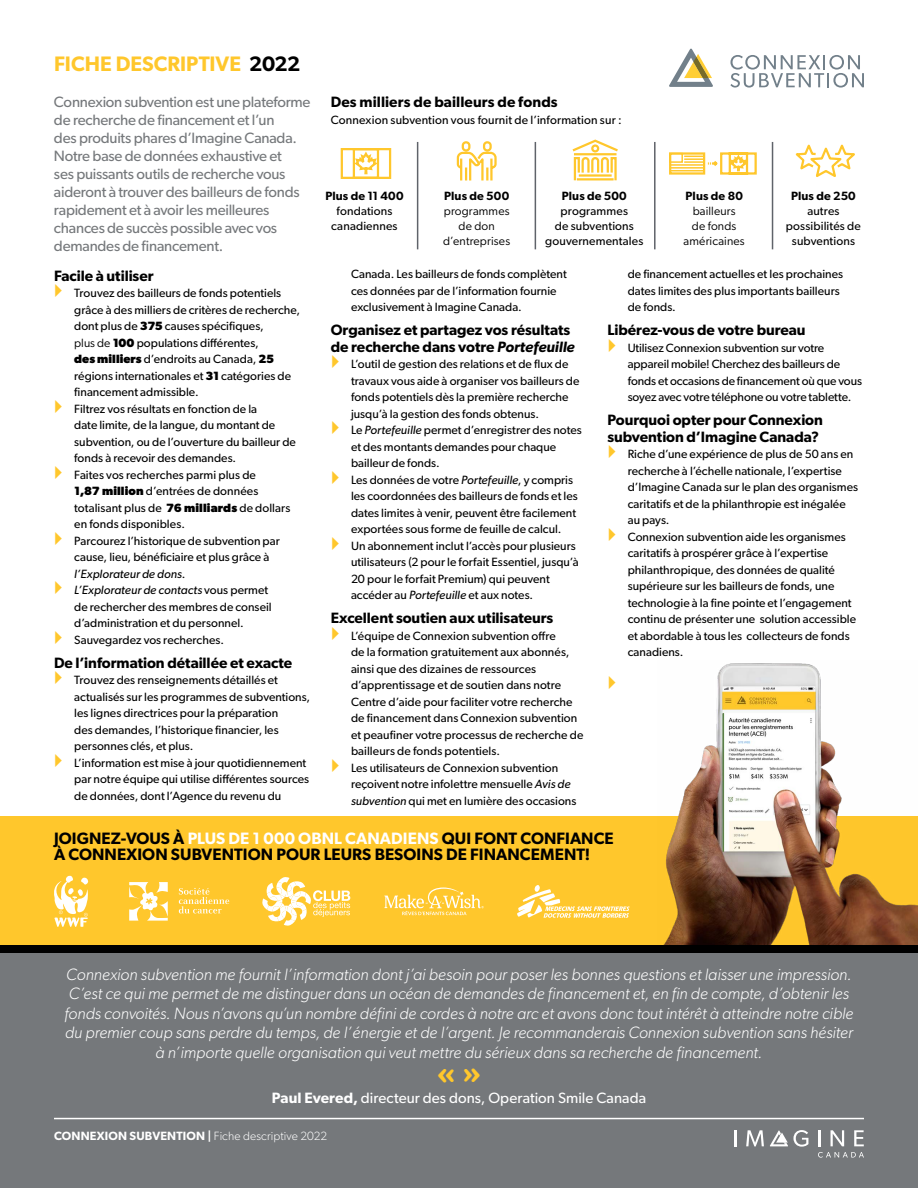
<style>
.page{position:relative;width:918px;height:1188px;background:#fff}
.page>*{position:absolute;margin:0;border:0;box-sizing:border-box;transform-origin:0 0}
.t1{font:700 30px "Rooney";color:#ffc72c}
.t2{font:600 21px "Gibson";color:#ffc72c}
.t3{font:italic 300 16.5px/19.5px "Gibson";color:#fff;text-align:center}
.t4{font:600 16.5px/16.5px "Gibson";letter-spacing:.005em;color:#000}
.t5{font:15px/18px "Gibson";letter-spacing:-.015em;color:#75787b}
.t6{font:600 15px/16.5px "Gibson";color:#000}
.t7{font:15px "Gibson";letter-spacing:.005em;color:#fff}
.t8{font:12px/16.5px "Gibson";letter-spacing:.005em;color:#000}
.t9{font:12px/15px "Gibson";letter-spacing:.015em;color:#000;text-align:center}
.t10{font:600 12px "Gibson";letter-spacing:.015em;color:#000}
.t11{font:600 12px "Gibson";letter-spacing:.015em;color:#fff}
.s1{color:#000}
.s2{font-weight:700}
.s3{font-style:inherit}
.s4{font-style:italic}
.s5{color:#fff}
.s6{font-weight:600}
.s7{font-weight:300}
</style>
<div class="page">
<svg style="left:669px;top:49px;width:44px;height:38px"></svg>
<svg style="left:730px;top:55px;width:134px;height:33px"></svg>
<div style="left:0;top:949px;width:918px;height:239px;background:#75787b"></div>
<hr style="left:54px;top:1118px;width:810px;height:1px;background:#fff">
<svg style="left:735px;top:1130px;width:2px;height:16px"></svg>
<svg style="left:746px;top:1130px;width:18px;height:16px"></svg>
<svg style="left:818px;top:1130px;width:2px;height:16px"></svg>
<svg style="left:831px;top:1130px;width:13px;height:16px"></svg>
<svg style="left:854px;top:1130px;width:10px;height:16px"></svg>
<svg style="left:818px;top:1152px;width:46px;height:6px"></svg>
<svg style="left:770px;top:1130px;width:38px;height:17px"></svg>
<div style="left:0;top:816px;width:918px;height:133px;background:#ffc72c"></div>
<img style="left:663px;top:663px;width:255px;height:282px">
<div style="left:0;top:945px;width:918px;height:8px;background:#000"></div>
<svg style="left:262px;top:877px;width:88px;height:49px"></svg>
<svg style="left:517px;top:885px;width:113px;height:33px"></svg>
<svg style="left:179px;top:888px;width:50px;height:26px"></svg>
<svg style="left:129px;top:882px;width:39px;height:39px"></svg>
<svg style="left:54px;top:876px;width:35px;height:51px"></svg>
<svg style="left:384px;top:888px;width:100px;height:27px"></svg>
<svg style="left:456px;top:141px;width:41px;height:40px"></svg>
<hr style="left:417px;top:142px;width:1px;height:107px;background:#5f636a">
<hr style="left:535px;top:142px;width:1px;height:107px;background:#5f636a">
<hr style="left:654px;top:142px;width:2px;height:107px;background:#5f636a">
<hr style="left:772px;top:142px;width:1px;height:107px;background:#5f636a">
<svg style="left:340px;top:148px;width:52px;height:31px"></svg>
<svg style="left:795px;top:144px;width:60px;height:33px"></svg>
<svg style="left:572px;top:139px;width:46px;height:42px"></svg>
<svg style="left:672px;top:152px;width:85px;height:23px"></svg>
<div style="left:669px;top:152px;width:36px;height:23px;border:2px solid #ffc72c"></div>
<h2 class="t2" style="left:54px;top:51px;width:248px">FICHE DESCRIPTIVE <span class="s1">2022</span></h2>
<p class="t5" style="left:54px;top:92px;width:258px">Connexion subvention est une plateforme de recherche de financement et l’un<br>des produits phares d’Imagine Canada.<br>Notre base de données exhaustive et<br>ses puissants outils de recherche vous aideront à trouver des bailleurs de fonds rapidement et à avoir les meilleures chances de succès possible avec vos demandes de financement.</p>
<p class="t6" style="left:54px;top:267px;width:101px">Facile à utiliser</p>
<p class="t8" style="left:74px;top:285px;width:228px">Trouvez des bailleurs de fonds potentiels grâce à des milliers de critères de recherche, dont plus de <span class="s2">375</span> causes spécifiques,<br><span class="s3">plus de</span> <span class="s2">100</span> populations différentes,<br><span class="s2">des milliers</span> d’endroits au Canada, <span class="s2">25 </span>régions internationales et <span class="s2">31</span> catégories de financement admissible.<br>Filtrez vos résultats en fonction de la<br>date limite, de la langue, du montant de subvention, ou de l’ouverture du bailleur de fonds à recevoir des demandes.<br>Faites vos recherches parmi plus de<br><span class="s2">1,87 million</span> d’entrées de données totalisant plus de <span class="s2">76 milliards</span> de dollars en fonds disponibles.<br>Parcourez l’historique de subvention par cause, lieu, bénéficiaire et plus grâce à <span class="s4">l’Explorateur de dons</span>.<br><span class="s4">L’Explorateur de contacts</span> vous permet<br>de rechercher des membres de conseil d’administration et du personnel.<br>Sauvegardez vos recherches.</p>
<p class="t6" style="left:54px;top:654px;width:240px">De l’information détaillée et exacte</p>
<p class="t8" style="left:74px;top:672px;width:237px">Trouvez des renseignements détaillés et actualisés sur les programmes de subventions, les lignes directrices pour la préparation<br>des demandes, l’historique financier, les personnes clés, et plus.<br>L’information est mise à jour quotidiennement par notre équipe qui utilise différentes sources de données, dont l’Agence du revenu du</p>
<p class="t6" style="left:331px;top:93px;width:228px">Des milliers de bailleurs de fonds</p>
<p class="t8" style="left:331px;top:112px;width:292px">Connexion subvention vous fournit de l’information sur :</p>
<p class="t10" style="left:325px;top:189px;width:80px">Plus de 11 400</p>
<p class="t8" style="left:331px;top:203px;width:68px;line-height:15px;text-align:center">fondations canadiennes</p>
<p class="t10" style="left:444px;top:189px;width:67px">Plus de 500</p>
<p class="t9" style="left:443px;top:203px;width:68px">programmes de don d’entreprises</p>
<p class="t10" style="left:562px;top:189px;width:67px">Plus de 500</p>
<p class="t8" style="left:545px;top:203px;width:100px;line-height:15px;text-align:center">programmes<br>de subventions gouvernementales</p>
<p class="t10" style="left:686px;top:189px;width:59px">Plus de 80</p>
<p class="t9" style="left:684px;top:203px;width:63px">bailleurs<br>de fonds américaines</p>
<p class="t10" style="left:791px;top:189px;width:66px">Plus de 250</p>
<p class="t8" style="left:786px;top:203px;width:76px;line-height:15px;text-align:center">autres possibilités de subventions</p>
<p class="t8" style="left:351px;top:266px;width:217px">Canada. Les bailleurs de fonds complètent ces données par de l’information fournie exclusivement à Imagine Canada.</p>
<p class="t6" style="left:331px;top:322px;width:246px">Organisez et partagez vos résultats de recherche dans votre <span class="s4">Portefeuille</span></p>
<p class="t8" style="left:351px;top:356px;width:232px">L’outil de gestion des relations et de flux de travaux vous aide à organiser vos bailleurs de fonds potentiels dès la première recherche jusqu’à la gestion des fonds obtenus.<br>Le <span class="s4">Portefeuille</span> permet d’enregistrer des notes et des montants demandes pour chaque bailleur de fonds.<br>Les données de votre <span class="s4">Portefeuille</span>, y compris les coordonnées des bailleurs de fonds et les dates limites à venir, peuvent être facilement exportées sous forme de feuille de calcul.<br>Un abonnement inclut l’accès pour plusieurs utilisateurs (2 pour le forfait Essentiel, jusqu’à 20 pour le forfait Premium) qui peuvent accéder au <span class="s4">Portefeuille</span> et aux notes.</p>
<p class="t6" style="left:331px;top:610px;width:224px">Excellent soutien aux utilisateurs</p>
<p class="t8" style="left:351px;top:627px;width:234px">L’équipe de Connexion subvention offre<br>de la formation gratuitement aux abonnés, ainsi que des dizaines de ressources d’apprentissage et de soutien dans notre Centre d’aide pour faciliter votre recherche de financement dans Connexion subvention et peaufiner votre processus de recherche de bailleurs de fonds potentiels.<br>Les utilisateurs de Connexion subvention reçoivent notre infolettre mensuelle <span class="s4">Avis de subvention</span> qui met en lumière des occasions</p>
<p class="t8" style="left:628px;top:266px;width:217px">de financement actuelles et les prochaines dates limites des plus importants bailleurs de fonds.</p>
<p class="t6" style="left:608px;top:322px;width:200px">Libérez-vous de votre bureau</p>
<p class="t8" style="left:628px;top:339px;width:236px">Utilisez Connexion subvention sur votre appareil mobile! Cherchez des bailleurs de fonds et occasions de financement où que vous soyez avec votre téléphone ou votre tablette.</p>
<p class="t6" style="left:608px;top:412px;width:217px">Pourquoi opter pour Connexion subvention d’Imagine Canada?</p>
<p class="t8" style="left:628px;top:446px;width:232px">Riche d’une expérience de plus de 50 ans en recherche à l’échelle nationale, l’expertise d’Imagine Canada sur le plan des organismes caritatifs et de la philanthropie est inégalée au pays.<br>Connexion subvention aide les organismes caritatifs à prospérer grâce à l’expertise philanthropique, des données de qualité supérieure sur les bailleurs de fonds, une technologie à la fine pointe et l’engagement continu de présenter une solution accessible et abordable à tous les collecteurs de fonds canadiens.</p>
<h3 class="t4" style="left:54px;top:829px;width:561px">JOIGNEZ-VOUS À <span class="s5">PLUS DE 1 000 OBNL CANADIENS</span> QUI FONT CONFIANCE<br>À CONNEXION SUBVENTION POUR LEURS BESOINS DE FINANCEMENT!</h3>
<p class="t3" style="left:64px;top:964px;width:791px">Connexion subvention me fournit l’information dont j’ai besoin pour poser les bonnes questions et laisser une impression.<br>C’est ce qui me permet de me distinguer dans un océan de demandes de financement et, en fin de compte, d’obtenir les fonds convoités. Nous n’avons qu’un nombre défini de cordes à notre arc et avons donc tout intérêt à atteindre notre cible du premier coup sans perdre du temps, de l’énergie et de l’argent. Je recommanderais Connexion subvention sans hésiter à n’importe quelle organisation qui veut mettre du sérieux dans sa recherche de financement.</p>
<h1 class="t1" style="left:437px;top:1053px;width:45px">« »</h1>
<p class="t7" style="left:272px;top:1089px;width:376px"><span class="s6">Paul Evered,</span> directeur des dons, Operation Smile Canada</p>
<p class="t11" style="left:54px;top:1128px;width:275px">CONNEXION SUBVENTION | <span class="s7">Fiche descriptive 2022</span></p>
</div>
